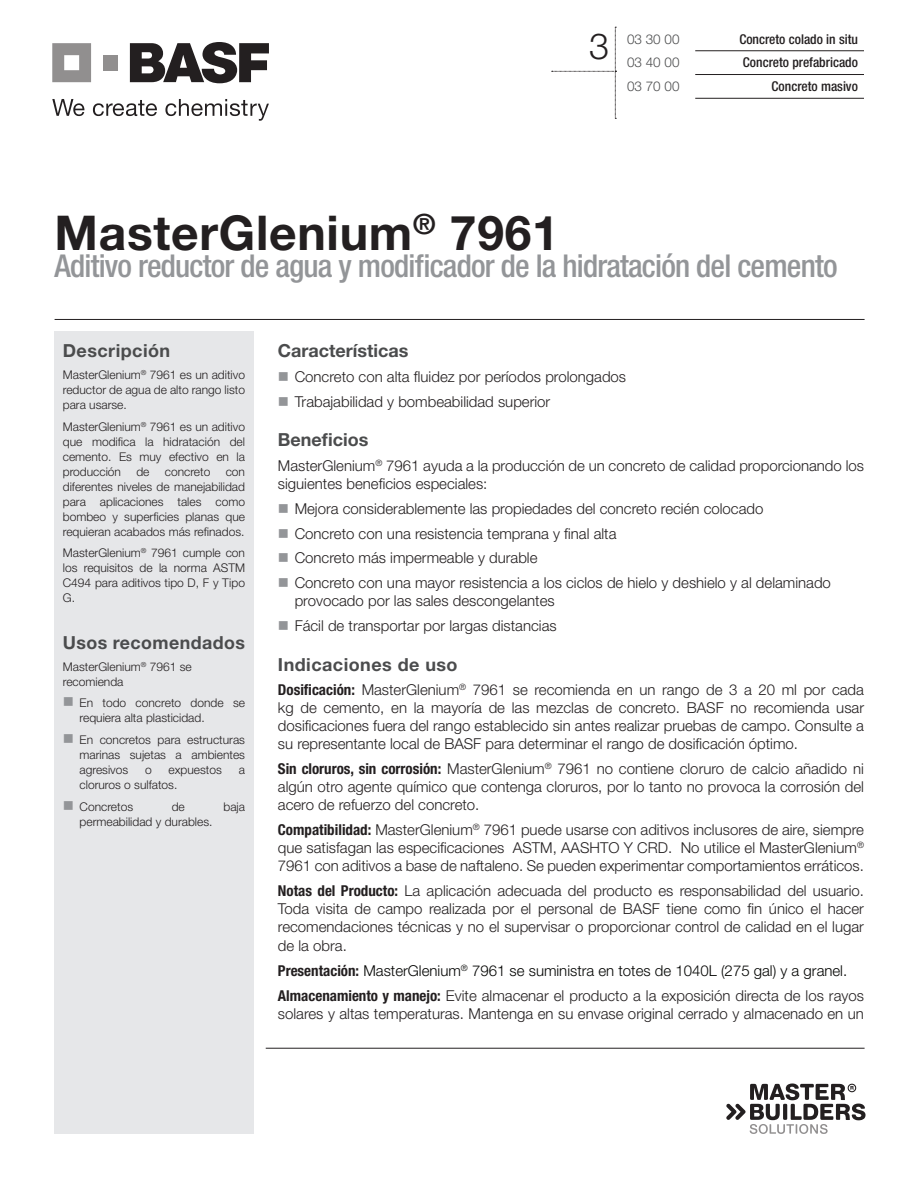
<style>
.page{position:relative;width:918px;height:1188px;background:#fff}
.page>*{position:absolute;margin:0;border:0;box-sizing:border-box;transform-origin:0 0}
.Product_Name{font:700 48px "Helvetica Neue LT Std";letter-spacing:.015em;color:#231f20}
.Large_Numbers_-_Left{font:300 36px "Helvetica Neue LT Std";color:#231f20}
.Product_Name-2{font:500 condensed 31.5px "Helvetica Neue LT Std";letter-spacing:-.025em;color:#939598}
.Section_Header{font:700 18px "Helvetica Neue LT Std";letter-spacing:.025em;color:#4b4c4d}
.Section_Header-2{font:700 18px "Helvetica Neue LT Std";color:#4b4c4d}
.Body{font:700 18px "Helvetica Neue LT Std";letter-spacing:.025em;color:#4b4c4d}
.Body_with_BOLD_INTRO{font:300 15px/18px "Helvetica Neue LT Std";color:#231f20;text-align:justify}
.Body-2{font:300 15px/18px "Helvetica Neue LT Std";color:#231f20}
.Body_with_BOLD_INTRO-2{font:300 15px "Helvetica Neue LT Std";color:#040503}
.Bold_Description_-_R{font:500 condensed 13.5px "Helvetica Neue LT Std";color:#231f20}
.Middle_Numbers_-_Gra{font:300 13.5px "Helvetica Neue LT Std";color:#4b4c4d}
.Pg__1_Left_Column_Bo{font:300 12px/15px "Helvetica Neue LT Std";color:#231f20;text-align:justify}
.s1{font-weight:700;font-stretch:condensed}
.s2{font-weight:700;font-stretch:condensed;color:#231f20}
</style>
<div class="page">
<hr style="left:55px;top:319px;width:810px;height:1px;background:#231f20">
<div style="left:54px;top:331px;width:200px;height:803px;background:#e6e7e9"></div>
<hr style="left:266px;top:1048px;width:599px;height:1px;background:#231f20">
<svg style="left:52px;top:43px;width:39px;height:39px;background:#a2a0a0"></svg>
<div style="left:103px;top:55px;width:15px;height:15px;background:#918f8f"></div>
<svg style="left:130px;top:42px;width:139px;height:41px"></svg>
<svg style="left:52px;top:99px;width:32px;height:17px"></svg>
<svg style="left:93px;top:100px;width:64px;height:16px"></svg>
<svg style="left:165px;top:99px;width:104px;height:22px"></svg>
<svg style="left:726px;top:1083px;width:140px;height:51px"></svg>
<svg style="left:552px;top:27px;width:64px;height:92px"></svg>
<hr style="left:695px;top:50px;width:169px;height:1px;background:#231f20">
<hr style="left:695px;top:74px;width:169px;height:1px;background:#231f20">
<hr style="left:695px;top:98px;width:169px;height:1px;background:#231f20">
<p class="Large_Numbers_-_Left" style="left:589px;top:24px;width:22px">3</p>
<p class="Middle_Numbers_-_Gra" style="left:627px;top:31px;width:54px">03 30 00</p>
<p class="Bold_Description_-_R" style="left:739px;top:31px;width:120px">Concreto colado in situ</p>
<p class="Middle_Numbers_-_Gra" style="left:627px;top:54px;width:54px">03 40 00</p>
<p class="Bold_Description_-_R" style="left:743px;top:55px;width:117px">Concreto prefabricado</p>
<p class="Middle_Numbers_-_Gra" style="left:627px;top:78px;width:54px">03 70 00</p>
<p class="Bold_Description_-_R" style="left:772px;top:78px;width:88px">Concreto masivo</p>
<p class="Product_Name" style="left:55px;top:203px;width:506px">MasterGlenium<sup>®</sup> 7961</p>
<p class="Product_Name-2" style="left:55px;top:247px;width:785px">Aditivo reductor de agua y modificador de la hidratación del cemento</p>
<p class="Section_Header" style="left:63px;top:339px;width:109px">Descripción</p>
<p class="Pg__1_Left_Column_Bo" style="left:63px;top:367px;width:184px">MasterGlenium<sup>®</sup> 7961 es un aditivo reductor de agua de alto rango listo para usarse.</p>
<p class="Pg__1_Left_Column_Bo" style="left:63px;top:419px;width:184px">MasterGlenium<sup>®</sup> 7961 es un aditivo que modifica la hidratación del cemento. Es muy efectivo en la producción</p>
<p class="Pg__1_Left_Column_Bo" style="left:136px;top:464px;width:15px">de</p>
<p class="Pg__1_Left_Column_Bo" style="left:165px;top:464px;width:47px">concreto</p>
<p class="Pg__1_Left_Column_Bo" style="left:63px;top:464px;width:184px;text-indent:163px">con diferentes niveles de manejabilidad para aplicaciones tales como bombeo y superficies planas que requieran acabados más refi nados.</p>
<p class="Pg__1_Left_Column_Bo" style="left:63px;top:545px;width:184px">MasterGlenium<sup>®</sup> 7961 cumple con los requisitos de la norma ASTM C494 para aditivos tipo D, F y Tipo G.</p>
<p class="Body" style="left:63px;top:631px;width:184px">Usos recomendados</p>
<p class="Pg__1_Left_Column_Bo" style="left:63px;top:659px;width:130px">MasterGlenium<sup>®</sup> 7961 se recomienda</p>
<p class="Pg__1_Left_Column_Bo" style="left:80px;top:695px;width:167px">En todo concreto donde se requiera alta plasticidad.</p>
<p class="Pg__1_Left_Column_Bo" style="left:80px;top:732px;width:167px">En concretos para estructuras marinas sujetas a ambientes agresivos</p>
<p class="Pg__1_Left_Column_Bo" style="left:145px;top:762px;width:8px">o</p>
<p class="Pg__1_Left_Column_Bo" style="left:169px;top:762px;width:55px">expuestos</p>
<p class="Pg__1_Left_Column_Bo" style="left:239px;top:762px;width:8px">a</p>
<p class="Pg__1_Left_Column_Bo" style="left:80px;top:777px;width:99px">cloruros o sulfatos.</p>
<p class="Pg__1_Left_Column_Bo" style="left:80px;top:799px;width:55px">Concretos</p>
<p class="Pg__1_Left_Column_Bo" style="left:172px;top:799px;width:15px">de</p>
<p class="Pg__1_Left_Column_Bo" style="left:223px;top:799px;width:23px">baja</p>
<p class="Pg__1_Left_Column_Bo" style="left:80px;top:814px;width:134px">permeabilidad y durables.</p>
<p class="Section_Header-2" style="left:278px;top:339px;width:132px">Características</p>
<p class="Body_with_BOLD_INTRO" style="left:295px;top:367px;width:333px">Concreto con alta fluidez por períodos prolongados</p>
<p class="Body_with_BOLD_INTRO" style="left:295px;top:392px;width:257px">Trabajabilidad y bombeabilidad superior</p>
<p class="Section_Header-2" style="left:278px;top:429px;width:92px">Beneficios</p>
<p class="Body-2" style="left:278px;top:456px;width:588px">MasterGlenium<sup>®</sup> 7961 ayuda a la producción de un concreto de calidad proporcionando los siguientes beneficios especiales:</p>
<p class="Body_with_BOLD_INTRO" style="left:295px;top:499px;width:470px">Mejora considerablemente las propiedades del concreto recién colocado</p>
<p class="Body_with_BOLD_INTRO" style="left:295px;top:524px;width:323px">Concreto con una resistencia temprana y final alta</p>
<p class="Body_with_BOLD_INTRO" style="left:295px;top:549px;width:244px">Concreto más impermeable y durable</p>
<p class="Body_with_BOLD_INTRO" style="left:295px;top:573px;width:538px">Concreto con una mayor resistencia a los ciclos de hielo y deshielo y al delaminado provocado por las sales descongelantes</p>
<p class="Body_with_BOLD_INTRO" style="left:295px;top:616px;width:264px">Fácil de transportar por largas distancias</p>
<p class="Section_Header" style="left:278px;top:653px;width:181px">Indicaciones de uso</p>
<p class="Body_with_BOLD_INTRO" style="left:278px;top:681px;width:588px"><span class="s1">Dosificación:</span> MasterGlenium<sup>®</sup> 7961 se recomienda en un rango de 3 a 20 ml por cada kg de cemento, en la mayoría de las mezclas de concreto. BASF no recomienda usar dosificaciones fuera del rango establecido sin antes realizar pruebas de campo. Consulte a su representante local de BASF para determinar el rango de dosificación óptimo.</p>
<p class="Body_with_BOLD_INTRO" style="left:278px;top:759px;width:588px"><span class="s1">Sin cloruros, sin corrosión:</span> MasterGlenium<sup>®</sup> 7961 no contiene cloruro de calcio añadido ni algún otro agente químico que contenga cloruros, por lo tanto no provoca la corrosión del acero de refuerzo del concreto.</p>
<p class="Body_with_BOLD_INTRO" style="left:278px;top:820px;width:588px"><span class="s1">Compatibilidad:</span> MasterGlenium<sup>®</sup> 7961 puede usarse con aditivos inclusores de aire, siempre que satisfagan las especificaciones ASTM, AASHTO Y CRD. No utilice el MasterGlenium<sup>® </sup>7961 con aditivos a base de naftaleno. Se pueden experimentar comportamientos erráticos.</p>
<p class="Body_with_BOLD_INTRO" style="left:278px;top:881px;width:588px"><span class="s1">Notas del Producto:</span> La aplicación adecuada del producto es responsabilidad del usuario.<br>Toda visita de campo realizada por el personal de BASF tiene como fi n único el hacer recomendaciones técnicas y no el supervisar o proporcionar control de calidad en el lugar</p>
<p class="Body_with_BOLD_INTRO" style="left:278px;top:936px;width:70px">de la obra.</p>
<p class="Body_with_BOLD_INTRO-2" style="left:278px;top:961px;width:571px"><span class="s2">Presentación:</span> MasterGlenium<sup>®</sup> 7961 se suministra en totes de 1040L (275 gal) y a granel.</p>
<p class="Body_with_BOLD_INTRO" style="left:278px;top:986px;width:588px"><span class="s1">Almacenamiento y manejo:</span> Evite almacenar el producto a la exposición directa de los rayos solares y altas temperaturas. Mantenga en su envase original cerrado y almacenado en un</p>
</div>
